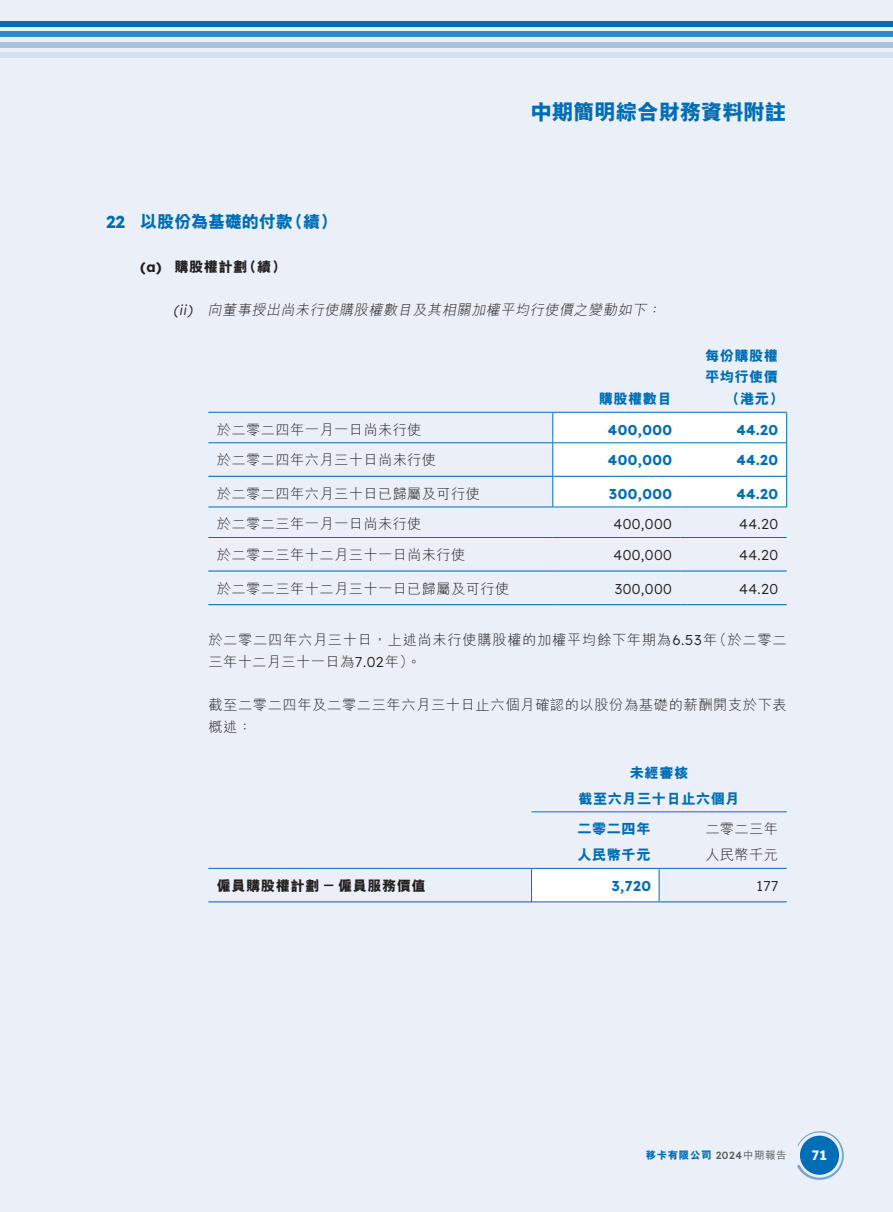
<style>
.page{position:relative;width:893px;height:1212px;background:#ebeff8}
.page>*{position:absolute;margin:0;border:0;box-sizing:border-box;transform-origin:0 0}
.t1{font:800 21.75px "M Hei HK";letter-spacing:-.02em;color:#006eb6}
.t2{font:800 17.25px "M Hei HK";letter-spacing:-.02em;color:#006eb6}
.t3{font:300 14.25px/21.8px "M Hei HK";letter-spacing:.03em;color:#231f20}
.t4{font:300 14.25px/21.8px "M Hei HK";letter-spacing:.05em;color:#231f20}
.t5{font:800 14.25px/26px "M Hei HK";letter-spacing:.03em;color:#006eb6;text-align:center}
.t6{font:700 14.25px "Lexend";letter-spacing:.03em;color:#006eb6}
.t7{font:300 14.25px "Lexend";letter-spacing:.03em;color:#231f20}
.t8{font:italic 300 14.25px "M Hei HK";color:#231f20}
.t9{font:800 14.25px "M Hei HK";letter-spacing:.03em;color:#231f20}
.t10{font:700 13.5px "Lexend";color:#fff}
.t11{font:800 10.5px "M Hei HK";letter-spacing:.05em;color:#006eb6}
.s1{font-family:"Lexend";font-weight:700}
.s2{font-family:"Lexend"}
.s3{font-family:"Lexend";font-weight:500;color:#57585a}
.s4{font-weight:500;color:#57585a}
</style>
<div class="page">
<div style="left:0;top:21px;width:893px;height:6px;background:#006eb6"></div>
<div style="left:0;top:31px;width:893px;height:6px;background:#3689c5"></div>
<div style="left:0;top:42px;width:893px;height:6px;background:#a7c2e3"></div>
<div style="left:0;top:52px;width:893px;height:6px;background:#d5dff1"></div>
<svg style="left:797px;top:1131px;width:47px;height:49px"></svg>
<div style="left:552px;top:413px;width:235px;height:94px;background:#fff"></div>
<hr style="left:208px;top:412px;width:345px;height:1px;background:#006eb6">
<hr style="left:553px;top:412px;width:127px;height:1px;background:#006eb6">
<hr style="left:680px;top:412px;width:107px;height:1px;background:#006eb6">
<hr style="left:208px;top:442px;width:344px;height:1px;background:#006eb6">
<hr style="left:553px;top:442px;width:127px;height:1px;background:#006eb6">
<hr style="left:680px;top:442px;width:106px;height:1px;background:#006eb6">
<hr style="left:208px;top:476px;width:344px;height:1px;background:#006eb6">
<hr style="left:553px;top:476px;width:127px;height:1px;background:#006eb6">
<hr style="left:680px;top:476px;width:106px;height:1px;background:#006eb6">
<hr style="left:208px;top:507px;width:344px;height:1px;background:#006eb6">
<hr style="left:553px;top:507px;width:127px;height:1px;background:#006eb6">
<hr style="left:680px;top:507px;width:106px;height:1px;background:#006eb6">
<hr style="left:208px;top:537px;width:345px;height:1px;background:#006eb6">
<hr style="left:553px;top:537px;width:127px;height:1px;background:#006eb6">
<hr style="left:680px;top:537px;width:107px;height:1px;background:#006eb6">
<hr style="left:208px;top:570px;width:345px;height:1px;background:#006eb6">
<hr style="left:553px;top:570px;width:127px;height:1px;background:#006eb6">
<hr style="left:680px;top:570px;width:107px;height:1px;background:#006eb6">
<hr style="left:208px;top:604px;width:345px;height:1px;background:#006eb6">
<hr style="left:553px;top:604px;width:127px;height:1px;background:#006eb6">
<hr style="left:680px;top:604px;width:107px;height:1px;background:#006eb6">
<div style="left:531px;top:869px;width:129px;height:33px;background:#fff"></div>
<hr style="left:531px;top:811px;width:256px;height:1px;background:#006eb6">
<hr style="left:208px;top:868px;width:323px;height:1px;background:#006eb6">
<hr style="left:531px;top:868px;width:128px;height:1px;background:#006eb6">
<hr style="left:659px;top:868px;width:128px;height:1px;background:#006eb6">
<hr style="left:208px;top:901px;width:323px;height:1px;background:#006eb6">
<hr style="left:532px;top:901px;width:127px;height:1px;background:#006eb6">
<hr style="left:659px;top:901px;width:128px;height:1px;background:#006eb6">
<h1 class="t1" style="left:530px;top:101px;width:258px">中期簡明綜合財務資料附註</h1>
<p class="t2" style="left:106px;top:213px;width:233px"><span class="s1">22</span> 以股份為基礎的付款（續）</p>
<p class="t9" style="left:140px;top:259px;width:147px"><span class="s1">(a)</span> 購股權計劃（續）</p>
<p class="t8" style="left:173px;top:302px;width:492px"><span class="s2">(ii)</span> 向董事授出尚未行使購股權數目及其相關加權平均行使價之變動如下：</p>
<p class="t5" style="left:599px;top:386px;width:75px">購股權數目</p>
<p class="t5" style="left:705px;top:342px;width:75px">每份購股權</p>
<p class="t5" style="left:705px;top:364px;width:75px">平均行使價</p>
<p class="t5" style="left:725px;top:386px;width:60px">（港元）</p>
<p class="t3" style="left:217px;top:418px;width:206px">於二零二四年一月一日尚未行使</p>
<p class="t6" style="left:608px;top:419px;width:66px">400,000</p>
<p class="t6" style="left:736px;top:419px;width:43px">44.20</p>
<p class="t3" style="left:217px;top:449px;width:221px">於二零二四年六月三十日尚未行使</p>
<p class="t6" style="left:608px;top:450px;width:66px">400,000</p>
<p class="t6" style="left:736px;top:450px;width:43px">44.20</p>
<p class="t3" style="left:217px;top:483px;width:265px">於二零二四年六月三十日已歸屬及可行使</p>
<p class="t6" style="left:609px;top:483px;width:65px">300,000</p>
<p class="t6" style="left:736px;top:483px;width:43px">44.20</p>
<p class="t3" style="left:217px;top:513px;width:206px">於二零二三年一月一日尚未行使</p>
<p class="t7" style="left:613px;top:514px;width:60px">400,000</p>
<p class="t7" style="left:739px;top:514px;width:41px">44.20</p>
<p class="t3" style="left:217px;top:544px;width:250px">於二零二三年十二月三十一日尚未行使</p>
<p class="t7" style="left:613px;top:544px;width:60px">400,000</p>
<p class="t7" style="left:739px;top:544px;width:41px">44.20</p>
<p class="t3" style="left:217px;top:577px;width:294px">於二零二三年十二月三十一日已歸屬及可行使</p>
<p class="t7" style="left:615px;top:578px;width:59px">300,000</p>
<p class="t7" style="left:739px;top:578px;width:41px">44.20</p>
<p class="t4" style="left:208px;top:629px;width:580px">於二零二四年六月三十日，上述尚未行使購股權的加權平均餘下年期為<span class="s2">6.53</span>年（於二零二三年十二月三十一日為<span class="s2">7.02</span>年）。</p>
<p class="t3" style="left:208px;top:694px;width:580px">截至二零二四年及二零二三年六月三十日止六個月確認的以股份為基礎的薪酬開支於下表概述：</p>
<p class="t5" style="left:578px;top:759px;width:163px">未經審核<br>截至六月三十日止六個月</p>
<p class="t5" style="left:577px;top:816px;width:75px">二零二四年</p>
<p class="t3" style="left:705px;top:818px;width:74px">二零二三年</p>
<p class="t5" style="left:577px;top:842px;width:75px">人民幣千元</p>
<p class="t3" style="left:705px;top:844px;width:74px">人民幣千元</p>
<p class="t9" style="left:217px;top:878px;width:210px">僱員購股權計劃－僱員服務價值</p>
<p class="t6" style="left:611px;top:875px;width:41px">3,720</p>
<p class="t7" style="left:756px;top:875px;width:24px">177</p>
<p class="t11" style="left:646px;top:1150px;width:142px">移卡有限公司 <span class="s3">2024</span><span class="s4">中期報告</span></p>
<p class="t10" style="left:812px;top:1146px;width:17px">71</p>
</div>
